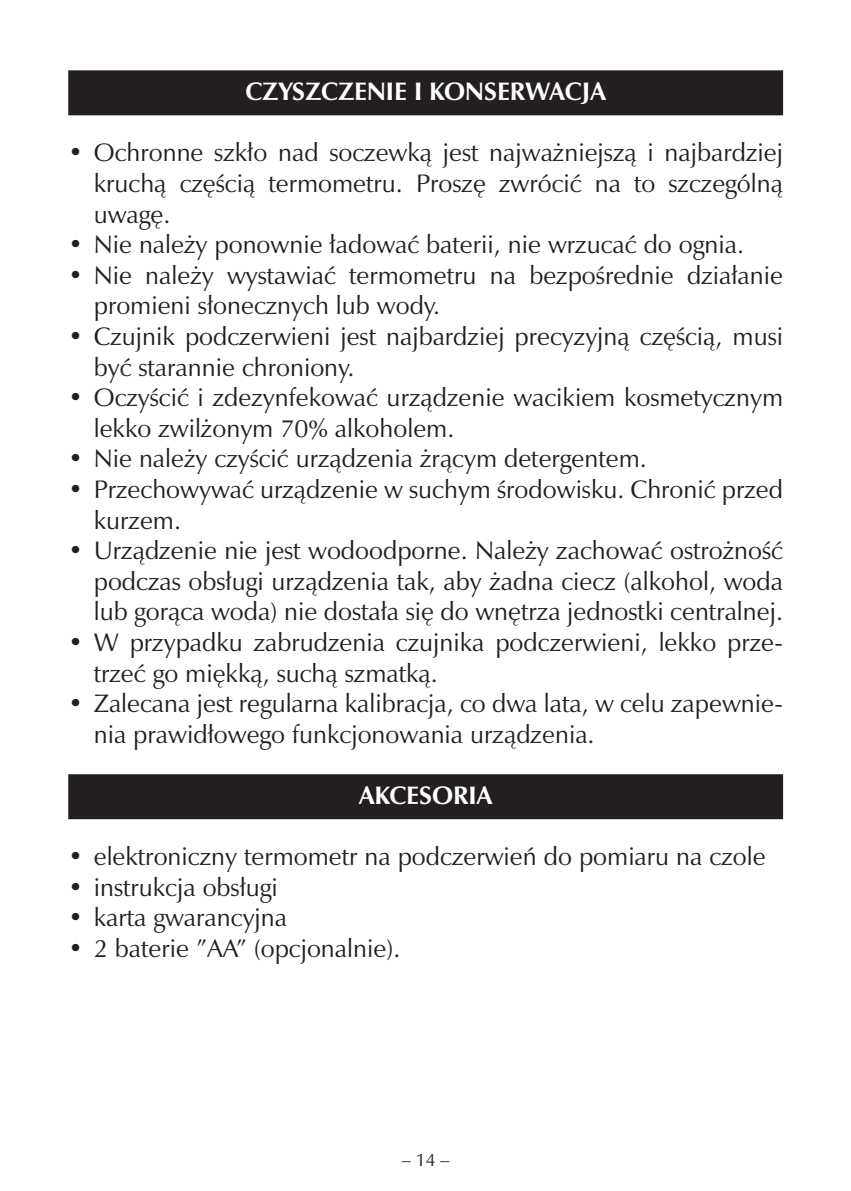
<style>
.page{position:relative;width:851px;height:1191px;background:#fff}
.page>*{position:absolute;margin:0;border:0;box-sizing:border-box;transform-origin:0 0}
.t1{font:25.5px/30.6px "Zapf Humnst PL Roman A";color:#231f20}
.t2{font:25.5px "Zapf Humnst PL Bold A";color:#fff}
.t3{font:18px "Zapf Humnst PL Roman A";color:#231f20}
</style>
<div class="page">
<div style="left:68px;top:70px;width:715px;height:45px;background:#231f20"></div>
<div style="left:68px;top:774px;width:715px;height:45px;background:#231f20"></div>
<p class="t2" style="left:245px;top:76px;width:362px">CZYSZCZENIE I KONSERWACJA</p>
<p class="t1" style="left:94px;top:137px;width:690px;text-align:justify;text-indent:-26px">• Ochronne szkło nad soczewką jest najważniejszą i najbardziej kruchą częścią termometru. Proszę zwrócić na to szczególną uwagę.</p>
<p class="t1" style="left:68px;top:229px;width:677px">• Nie należy ponownie ładować baterii, nie wrzucać do ognia.</p>
<p class="t1" style="left:94px;top:260px;width:690px;text-indent:-26px">• Nie należy wystawiać termometru na bezpośrednie działanie promieni słonecznych lub wody.</p>
<p class="t1" style="left:94px;top:321px;width:690px;text-indent:-26px">• Czujnik podczerwieni jest najbardziej precyzyjną częścią, musi być starannie chroniony.</p>
<p class="t1" style="left:94px;top:382px;width:690px;text-indent:-26px">• Oczyścić i zdezynfekować urządzenie wacikiem kosmetycznym lekko zwilżonym 70% alkoholem.</p>
<p class="t1" style="left:68px;top:443px;width:580px">• Nie należy czyścić urządzenia żrącym detergentem.</p>
<p class="t1" style="left:94px;top:474px;width:690px;text-indent:-26px">• Przechowywać urządzenie w suchym środowisku. Chronić przed kurzem.</p>
<p class="t1" style="left:94px;top:535px;width:690px;text-align:justify;text-indent:-26px">• Urządzenie nie jest wodoodporne. Należy zachować ostrożność podczas obsługi urządzenia tak, aby żadna ciecz (alkohol, woda lub gorąca woda) nie dostała się do wnętrza jednostki centralnej.</p>
<p class="t1" style="left:94px;top:627px;width:690px;text-indent:-26px">• W przypadku zabrudzenia czujnika podczerwieni, lekko prze&shy;trzeć go miękką, suchą szmatką.</p>
<p class="t1" style="left:94px;top:688px;width:690px;text-indent:-26px">• Zalecana jest regularna kalibracja, co dwa lata, w celu zapewnie&shy;nia prawidłowego funkcjonowania urządzenia.</p>
<p class="t2" style="left:359px;top:779px;width:135px">AKCESORIA</p>
<p class="t1" style="left:68px;top:841px;width:698px">• elektroniczny termometr na podczerwień do pomiaru na czole</p>
<p class="t1" style="left:68px;top:872px;width:211px">• instrukcja obsługi</p>
<p class="t1" style="left:68px;top:902px;width:220px">• karta gwarancyjna</p>
<p class="t1" style="left:68px;top:933px;width:333px">• 2 baterie ”AA” (opcjonalnie).</p>
<p class="t3" style="left:402px;top:1148px;width:49px">– 14 –</p>
</div>
